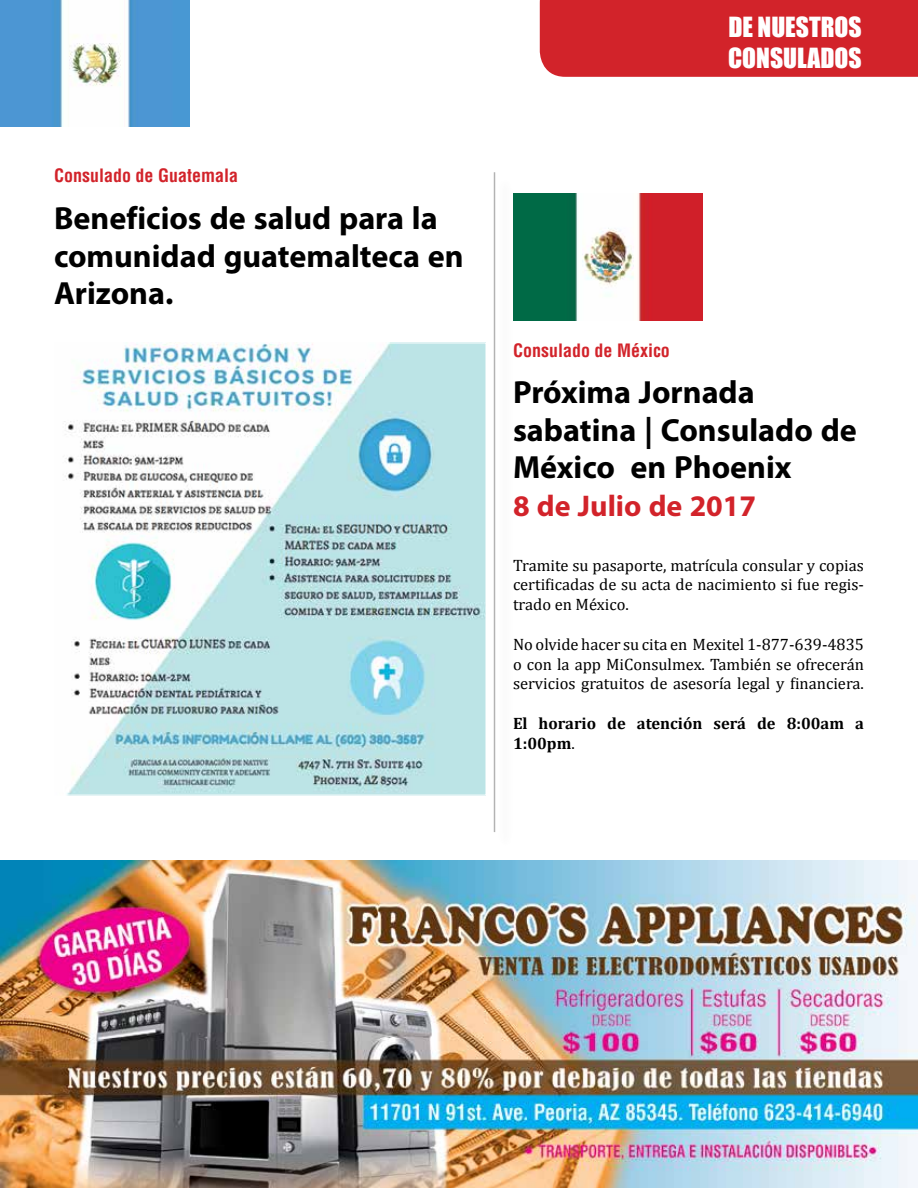
<style>
.page{position:relative;width:918px;height:1188px;background:#fff}
.page>*{position:absolute;margin:0;border:0;box-sizing:border-box;transform-origin:0 0}
.t1{font:700 45px/37.5px "Myriad Arabic";color:#000}
.t2{font:700 42px "Myriad Arabic";color:#d2232a}
.t3{font:25.5px "Impact";color:#fff}
.t4{font:700 condensed 18px "Helvetica";color:#d2232a}
.t5{font:16.5px/19.8px "Cambria";color:#000;text-align:justify}
.t6{font:700 16.5px/19.8px "Cambria";color:#000}
.s1{font-weight:400}
</style>
<div class="page">
<div style="left:540px;top:0;width:378px;height:77px;background:#d2232a"></div>
<img style="left:0;top:0;width:190px;height:126px">
<img style="left:514px;top:194px;width:189px;height:126px">
<img style="left:0;top:860px;width:918px;height:328px">
<img style="left:64px;top:345px;width:420px;height:448px">
<hr style="left:494px;top:172px;width:1px;height:660px;background:#000">
<p class="t4" style="left:54px;top:165px;width:186px">Consulado de Guatemala</p>
<h1 class="t1" style="left:54px;top:195px;width:411px">Beneficios de salud para la comunidad guatemalteca en<br>Arizona.</h1>
<h3 class="t3" style="left:728px;top:7px;width:43px">DE NUESTR</h3>
<h3 class="t3" style="left:835px;top:7px;width:27px">OS</h3>
<h3 class="t3" style="left:728px;top:38px;width:42px">CONSULA</h3>
<h3 class="t3" style="left:820px;top:38px;width:42px">DOS</h3>
<p class="t4" style="left:513px;top:339px;width:158px">Consulado de México</p>
<h1 class="t1" style="left:513px;top:369px;width:345px">Próxima Jornada sabatina | Consulado de<br>México en Phoenix</h1>
<h2 class="t2" style="left:513px;top:477px;width:245px">8 de Julio de 2017</h2>
<p class="t5" style="left:513px;top:555px;width:353px">Tramite su pasaporte, matrícula consular y copias certificadas de su acta de nacimiento si fue regis&shy;trado en México.</p>
<p class="t5" style="left:513px;top:634px;width:353px">No olvide hacer su cita en Mexitel 1-877-639-4835 o con la app MiConsulmex. También se ofrecerán servicios gratuitos de asesoría legal y financiera.</p>
<p class="t6" style="left:513px;top:713px;width:352px">El horario de atención será de 8:00am a<br>1:00pm<span class="s1">.</span></p>
</div>
